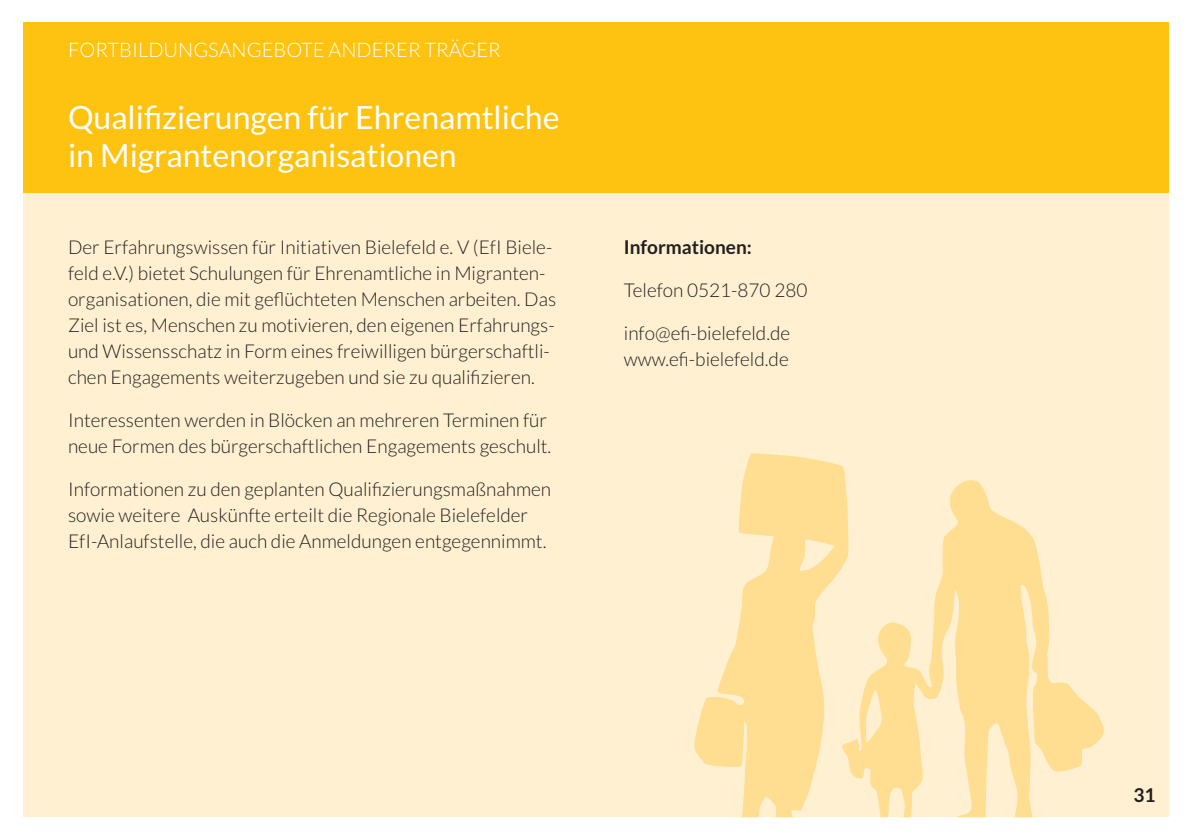
<style>
.page{position:relative;width:1191px;height:840px;background:#fff}
.page>*{position:absolute;margin:0;border:0;box-sizing:border-box;transform-origin:0 0}
.t1{font:32px/38px "Lato";color:#fff}
.t2{font:300 20px "Lato";color:#fff}
.t3{font:300 19px/26px "Lato";color:#231f20}
.t4{font:700 19px "Lato";color:#231f20}
</style>
<div class="page">
<div style="left:23px;top:23px;width:1145px;height:793px;background:#fef0d0"></div>
<div style="left:23px;top:23px;width:1145px;height:170px;background:#fec210"></div>
<svg style="left:694px;top:453px;width:151px;height:363px;fill:#ffdd91"></svg>
<svg style="left:840px;top:478px;width:264px;height:338px"></svg>
<p class="t2" style="left:68px;top:39px;width:434px">FORTBILDUNGSANGEBOTE ANDERER TRÄGER</p>
<h1 class="t1" style="left:68px;top:98px;width:493px">Qualifizierungen für Ehrenamtliche in Migrantenorganisationen</h1>
<p class="t3" style="left:68px;top:234px;width:489px">Der Erfahrungswissen für Initiativen Bielefeld e. V (EfI Biele&shy;feld e.V.) bietet Schulungen für Ehrenamtliche in Migranten&shy;organisationen, die mit geflüchteten Menschen arbeiten. Das Ziel ist es, Menschen zu motivieren, den eigenen Erfahrungs&shy;und Wissensschatz in Form eines freiwilligen bürgerschaftli&shy;chen Engagements weiterzugeben und sie zu qualifizieren.</p>
<p class="t3" style="left:68px;top:407px;width:485px">Interessenten werden in Blöcken an mehreren Terminen für neue Formen des bürgerschaftlichen Engagements geschult.</p>
<p class="t3" style="left:68px;top:476px;width:484px">Informationen zu den geplanten Qualifizierungsmaßnahmen sowie weitere Auskünfte erteilt die Regionale Bielefelder<br>EfI-Anlaufstelle, die auch die Anmeldungen entgegennimmt.</p>
<p class="t4" style="left:624px;top:236px;width:130px">Informationen:</p>
<p class="t3" style="left:624px;top:277px;width:185px">Telefon 0521-870 280</p>
<p class="t3" style="left:624px;top:320px;width:168px">info@efi-bielefeld.de www.efi-bielefeld.de</p>
<p class="t4" style="left:1133px;top:784px;width:24px">31</p>
</div>
